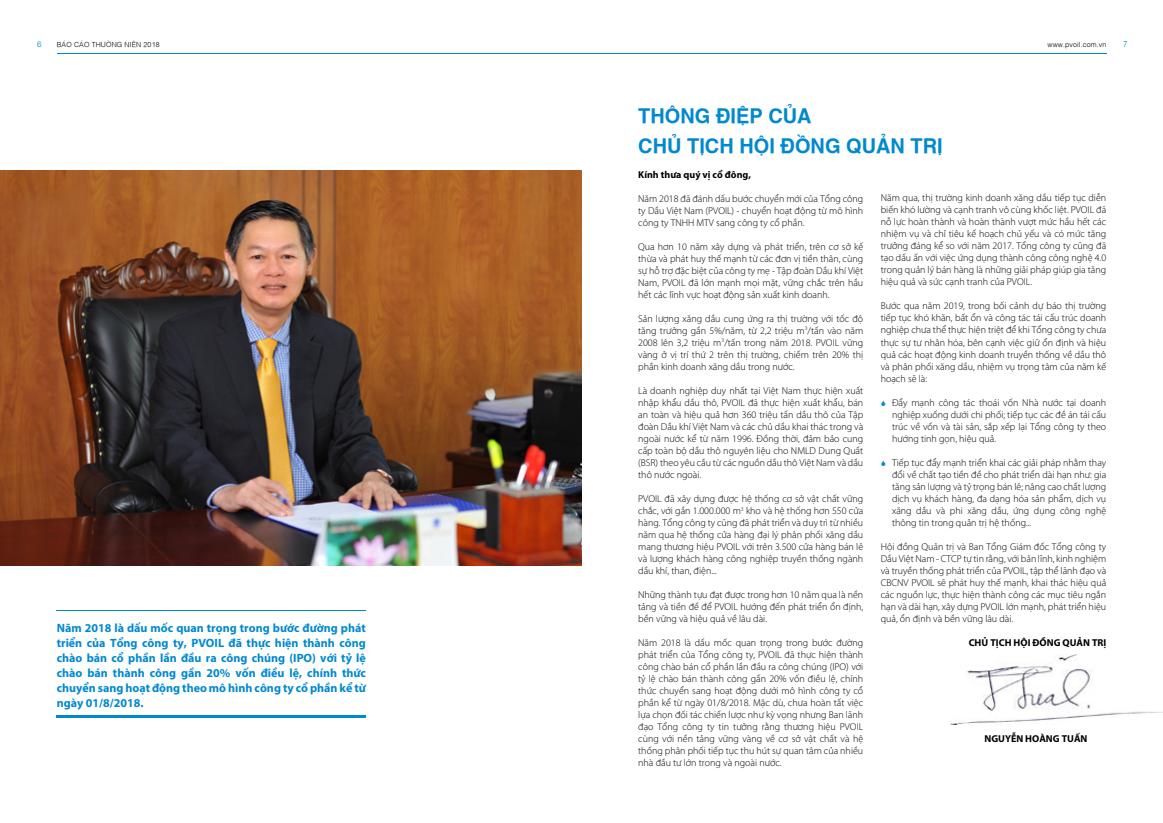
<style>
.page{position:relative;width:1163px;height:823px;background:#fff}
.page>*{position:absolute;margin:0;border:0;box-sizing:border-box;transform-origin:0 0}
.t1{font:700 20px/29.3px "SFU Helvetica";color:#0089cf}
.t2{font:700 12px/15px "Myriad Pro";color:#0089cf;text-align:justify}
.t3{font:300 10px/12px "Myriad Pro";color:#000;text-align:justify}
.t4{font:700 10px "Myriad Pro";color:#000}
.t5{font:300 8px "SFU Helvetica";color:#0089cf}
.t6{font:300 7px "SFU Helvetica";letter-spacing:.02em;color:#000}
</style>
<div class="page">
<hr style="left:57px;top:53px;width:1049px;height:1px;background:#0089cf">
<hr style="left:57px;top:715px;width:309px;height:2px;background:#0089cf">
<hr style="left:57px;top:609px;width:309px;height:1px;background:#0089cf">
<img style="left:950px;top:654px;width:212px;height:69px">
<img style="left:0;top:171px;width:581px;height:394px">
<p class="t5" style="left:37px;top:38px;width:6px">6</p>
<p class="t6" style="left:57px;top:39px;width:104px">BÁO CÁO THƯỜNG NIÊN 2018</p>
<p class="t6" style="left:1047px;top:39px;width:60px">www.pvoil.com.vn</p>
<p class="t5" style="left:1122px;top:38px;width:6px">7</p>
<p class="t2" style="left:57px;top:619px;width:311px">Năm 2018 là dấu mốc quan trọng trong bước đường phát triển của Tổng công ty, PVOIL đã thực hiện thành công chào bán cổ phần lần đầu ra công chúng (IPO) với tỷ lệ chào bán thành công gần 20% vốn điều lệ, chính thức chuyển sang hoạt động theo mô hình công ty cổ phần kể từ ngày 01/8/2018.</p>
<h1 class="t1" style="left:638px;top:99px;width:306px">THÔNG ĐIỆP CỦA<br>CHỦ TỊCH HỘI ĐỒNG QUẢN TRỊ</h1>
<p class="t4" style="left:638px;top:167px;width:114px">Kính thưa quý vị cổ đông,</p>
<p class="t3" style="left:638px;top:192px;width:226px">Năm 2018 đã đánh dấu bước chuyển mới của Tổng công ty Dầu Việt Nam (PVOIL) - chuyển hoạt động từ mô hình công ty TNHH MTV sang công ty cổ phần.</p>
<p class="t3" style="left:638px;top:240px;width:226px">Qua hơn 10 năm xây dựng và phát triển, trên cơ sở kế thừa và phát huy thế mạnh từ các đơn vị tiền thân, cùng sự hỗ trợ đặc biệt của công ty mẹ - Tập đoàn Dầu khí Việt Nam, PVOIL đã lớn mạnh mọi mặt, vững chắc trên hầu hết các lĩnh vực hoạt động sản xuất kinh doanh.</p>
<p class="t3" style="left:638px;top:312px;width:226px">Sản lượng xăng dầu cung ứng ra thị trường với tốc độ tăng trưởng gần 5%/năm, từ 2,2 triệu m<sup>3</sup>/tấn vào năm 2008 lên 3,2 triệu m<sup>3</sup>/tấn trong năm 2018. PVOIL vững vàng ở vị trí thứ 2 trên thị trường, chiếm trên 20% thị phần kinh doanh xăng dầu trong nước.</p>
<p class="t3" style="left:638px;top:384px;width:226px">Là doanh nghiệp duy nhất tại Việt Nam thực hiện xuất nhập khẩu dầu thô, PVOIL đã thực hiện xuất khẩu, bán an toàn và hiệu quả hơn 360 triệu tấn dầu thô của Tập đoàn Dầu khí Việt Nam và các chủ dầu khai thác trong và ngoài nước kể từ năm 1996. Đồng thời, đảm bảo cung cấp toàn bộ dầu thô nguyên liệu cho NMLD Dung Quất (BSR) theo yêu cầu từ các nguồn dầu thô Việt Nam và dầu thô nước ngoài.</p>
<p class="t3" style="left:638px;top:492px;width:226px">PVOIL đã xây dựng được hệ thống cơ sở vật chất vững chắc, với gần 1.000.000 m<sup>3</sup> kho và hệ thống hơn 550 cửa hàng. Tổng công ty cũng đã phát triển và duy trì từ nhiều năm qua hệ thống cửa hàng đại lý phân phối xăng dầu mang thương hiệu PVOIL với trên 3.500 cửa hàng bán lẻ và lượng khách hàng công nghiệp truyền thống ngành dầu khí, than, điện...</p>
<p class="t3" style="left:638px;top:588px;width:226px">Những thành tựu đạt được trong hơn 10 năm qua là nền tảng và tiền đề để PVOIL hướng đến phát triển ổn định, bền vững và hiệu quả về lâu dài.</p>
<p class="t3" style="left:638px;top:636px;width:226px">Năm 2018 là dấu mốc quan trọng trong bước đường phát triển của Tổng công ty, PVOIL đã thực hiện thành công chào bán cổ phần lần đầu ra công chúng (IPO) với tỷ lệ chào bán thành công gần 20% vốn điều lệ, chính thức chuyển sang hoạt động dưới mô hình công ty cổ phần kể từ ngày 01/8/2018. Mặc dù, chưa hoàn tất việc lựa chọn đối tác chiến lược như kỳ vọng nhưng Ban lãnh đạo Tổng công ty tin tưởng rằng thương hiệu PVOIL cùng với nền tảng vững vàng về cơ sở vật chất và hệ thống phân phối tiếp tục thu hút sự quan tâm của nhiều nhà đầu tư lớn trong và ngoài nước.</p>
<p class="t3" style="left:880px;top:192px;width:227px">Năm qua, thị trường kinh doanh xăng dầu tiếp tục diễn biến khó lường và cạnh tranh vô cùng khốc liệt. PVOIL đã nỗ lực hoàn thành và hoàn thành vượt mức hầu hết các nhiệm vụ và chỉ tiêu kế hoạch chủ yếu và có mức tăng trưởng đáng kể so với năm 2017. Tổng công ty cũng đã tạo dấu ấn với việc ứng dụng thành công công nghệ 4.0 trong quản lý bán hàng là những giải pháp giúp gia tăng hiệu quả và sức cạnh tranh của PVOIL.</p>
<p class="t3" style="left:880px;top:300px;width:227px">Bước qua năm 2019, trong bối cảnh dự báo thị trường tiếp tục khó khăn, bất ổn và công tác tái cấu trúc doanh nghiệp chưa thể thực hiện triệt để khi Tổng công ty chưa thực sự tư nhân hóa, bên cạnh việc giữ ổn định và hiệu quả các hoạt động kinh doanh truyền thống về dầu thô và phân phối xăng dầu, nhiệm vụ trọng tâm của năm kế hoạch sẽ là:</p>
<p class="t3" style="left:891px;top:396px;width:216px">Đẩy mạnh công tác thoái vốn Nhà nước tại doanh nghiệp xuống dưới chi phối; tiếp tục các đề án tái cấu trúc về vốn và tài sản, sắp xếp lại Tổng công ty theo hướng tinh gọn, hiệu quả.</p>
<p class="t3" style="left:891px;top:456px;width:216px">Tiếp tục đẩy mạnh triển khai các giải pháp nhằm thay đổi về chất tạo tiền đề cho phát triển dài hạn như: gia tăng sản lượng và tỷ trọng bán lẻ; nâng cao chất lượng dịch vụ khách hàng, đa dạng hóa sản phẩm, dịch vụ xăng dầu và phi xăng dầu, ứng dụng công nghệ thông tin trong quản trị hệ thống...</p>
<p class="t3" style="left:880px;top:540px;width:227px">Hội đồng Quản trị và Ban Tổng Giám đốc Tổng công ty Dầu Việt Nam - CTCP tự tin rằng, với bản lĩnh, kinh nghiệm và truyền thống phát triển của PVOIL, tập thể lãnh đạo và CBCNV PVOIL sẽ phát huy thế mạnh, khai thác hiệu quả các nguồn lực, thực hiện thành công các mục tiêu ngắn hạn và dài hạn, xây dựng PVOIL lớn mạnh, phát triển hiệu quả, ổn định và bền vững lâu dài.</p>
<p class="t4" style="left:968px;top:635px;width:139px">CHỦ TỊCH HỘI ĐỒNG QUẢN TRỊ</p>
<p class="t4" style="left:984px;top:731px;width:104px">NGUYỄN HOÀNG TUẤN</p>
</div>
